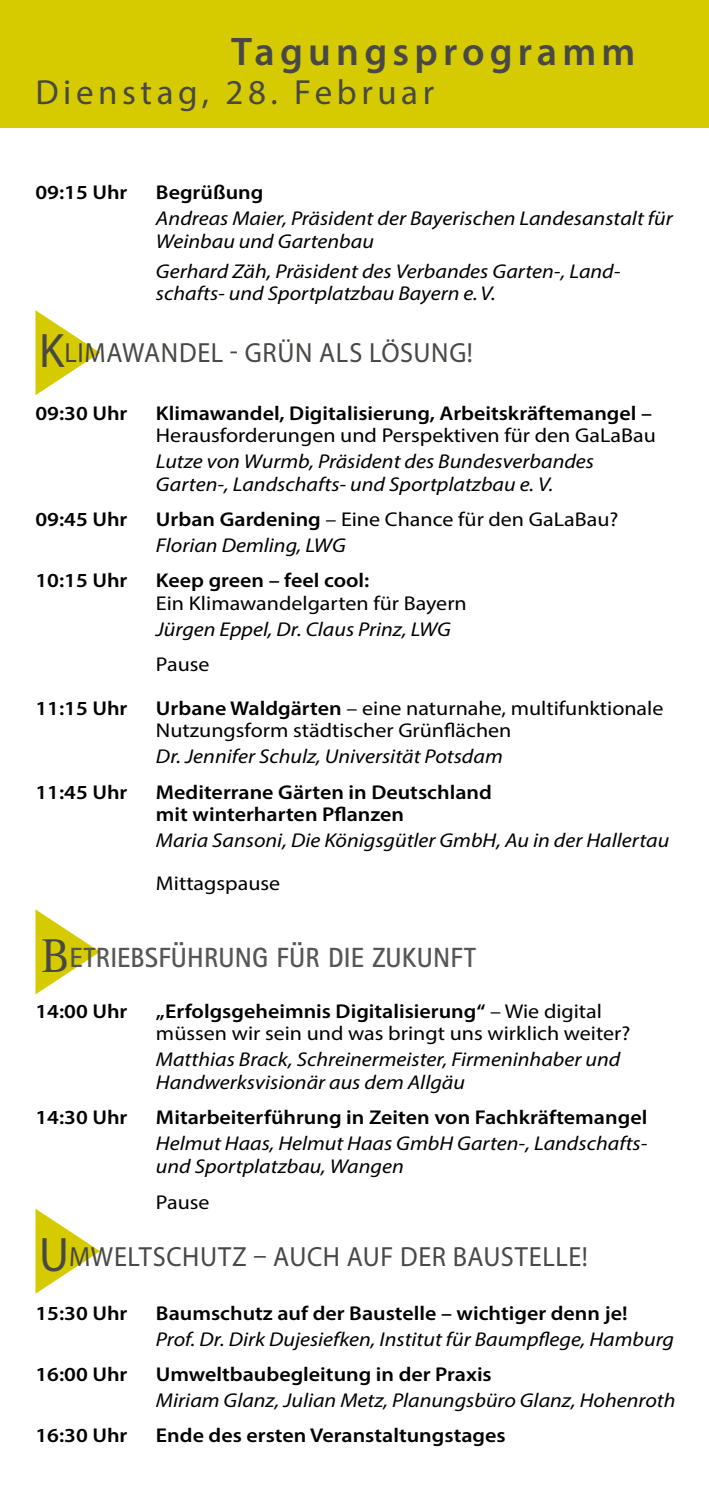
<style>
.page{position:relative;width:709px;height:1489px;background:#fff}
.page>*{position:absolute;margin:0;border:0;box-sizing:border-box;transform-origin:0 0}
.balken_1{font:600 40px "Myriad Pro";letter-spacing:.13em;color:#484847}
.balken_2{font:35px "Myriad Pro";letter-spacing:.13em;color:#484847}
.balken_innenseiten{font:27.75px "Myriad Pro";letter-spacing:.02em;color:#484847;scale:.95 1}
.balken_innenseiten-2{font:700 27.75px "Rotis Sans Serif";letter-spacing:.005em;color:#565655;scale:.95 1}
.referent{font:italic 20px/22.5px "Myriad Pro";color:#000;scale:1.1 1}
.titel{font:600 20px/22.5px "Myriad Pro";color:#000;scale:1.1 1}
.titel-2{font:20px/22.5px "Myriad Pro";color:#000;scale:1.1 1}
.pause{font:20px "Myriad Pro";color:#000;scale:1.1 1}
.s1{font-size:48.75px}
.s2{font-weight:400}
.s3{font-weight:600}
.s4{font-family:"Rotis Serif";font-weight:400;font-size:49px;color:#484847}
</style>
<div class="page">
<svg style="left:35px;top:909px;width:65px;height:85px"></svg>
<svg style="left:35px;top:1208px;width:65px;height:85px"></svg>
<svg style="left:35px;top:310px;width:65px;height:85px"></svg>
<div style="left:0;top:0;width:709px;height:128px;background:#d6cb00"></div>
<h1 class="balken_1" style="left:231px;top:27px;width:406px">Tagungsprogramm</h1>
<h2 class="balken_2" style="left:35px;top:71px;width:400px">Dienstag, 28. Februar</h2>
<p class="titel" style="left:35px;top:181px;width:85px">09:15 Uhr</p>
<p class="titel" style="left:156px;top:181px;width:99px">Begrüßung</p>
<p class="referent" style="left:156px;top:207px;width:471px">Andreas Maier, Präsident der Bayerischen Landesanstalt für<br>Weinbau und Gartenbau</p>
<p class="referent" style="left:156px;top:259px;width:424px">Gerhard Zäh, Präsident des Verbandes Garten-, Land&shy;schafts- und Sportplatzbau Bayern e.V.</p>
<h3 class="balken_innenseiten" style="left:39px;top:335px;width:458px"><span class="s1">K</span>LIMAWANDEL - GRÜN ALS LÖSUNG!</h3>
<p class="titel" style="left:35px;top:401px;width:85px">09:30 Uhr</p>
<p class="titel" style="left:156px;top:401px;width:456px">Klimawandel, Digitalisierung, Arbeitskräftemangel –<br><span class="s2">Herausforderungen und Perspektiven für den GaLaBau</span></p>
<p class="referent" style="left:156px;top:450px;width:400px">Lutze von Wurmb, Präsident des Bundesverbandes<br>Garten-, Landschafts- und Sportplatzbau e. V.</p>
<p class="titel" style="left:35px;top:507px;width:85px">09:45 Uhr</p>
<p class="titel-2" style="left:156px;top:507px;width:422px"><span class="s3">Urban Gardening</span> – Eine Chance für den GaLaBau?</p>
<p class="referent" style="left:156px;top:533px;width:174px">Florian Demling, LWG</p>
<p class="titel" style="left:35px;top:568px;width:85px">10:15 Uhr</p>
<p class="titel-2" style="left:156px;top:569px;width:284px"><span class="s3">Keep green – feel cool:<br></span>Ein Klimawandelgarten für Bayern</p>
<p class="referent" style="left:156px;top:617px;width:270px">Jürgen Eppel, Dr. Claus Prinz, LWG</p>
<p class="pause" style="left:156px;top:652px;width:50px">Pause</p>
<p class="titel" style="left:35px;top:696px;width:85px">11:15 Uhr</p>
<p class="titel-2" style="left:156px;top:696px;width:463px"><span class="s3">Urbane Waldgärten</span> – eine naturnahe, multifunktionale<br>Nutzungsform städtischer Grünflächen</p>
<p class="referent" style="left:156px;top:745px;width:317px">Dr. Jennifer Schulz, Universität Potsdam</p>
<p class="titel" style="left:35px;top:780px;width:85px">11:45 Uhr</p>
<p class="titel" style="left:156px;top:780px;width:307px">Mediterrane Gärten in Deutschland mit winterharten Pflanzen</p>
<p class="referent" style="left:156px;top:829px;width:468px">Maria Sansoni, Die Königsgütler GmbH, Au in der Hallertau</p>
<p class="pause" style="left:156px;top:870px;width:114px">Mittagspause</p>
<h3 class="balken_innenseiten-2" style="left:42px;top:940px;width:458px"><span class="s4">B</span>ETRIEBSFÜHRUNG FÜR DIE ZUKUNFT</h3>
<p class="titel" style="left:35px;top:999px;width:85px">14:00 Uhr</p>
<p class="titel-2" style="left:156px;top:999px;width:433px"><span class="s3">„Erfolgsgeheimnis Digitalisierung“</span> – Wie digital müssen wir sein und was bringt uns wirklich weiter?</p>
<p class="referent" style="left:156px;top:1047px;width:423px">Matthias Brack, Schreinermeister, Firmeninhaber und<br>Handwerksvisionär aus dem Allgäu</p>
<p class="titel" style="left:35px;top:1105px;width:85px">14:30 Uhr</p>
<p class="titel" style="left:156px;top:1105px;width:448px">Mitarbeiterführung in Zeiten von Fachkräftemangel</p>
<p class="referent" style="left:156px;top:1131px;width:448px">Helmut Haas, Helmut Haas GmbH Garten-, Landschafts&shy;und Sportplatzbau, Wangen</p>
<p class="pause" style="left:156px;top:1190px;width:50px">Pause</p>
<h3 class="balken_innenseiten" style="left:39px;top:1238px;width:579px"><span class="s1">U</span>MWELTSCHUTZ – AUCH AUF DER BAUSTELLE!</h3>
<p class="titel" style="left:35px;top:1300px;width:85px">15:30 Uhr</p>
<p class="titel" style="left:156px;top:1300px;width:430px">Baumschutz auf der Baustelle – wichtiger denn je!</p>
<p class="referent" style="left:156px;top:1327px;width:472px">Prof. Dr. Dirk Dujesiefken, Institut für Baumpflege, Hamburg</p>
<p class="titel" style="left:35px;top:1362px;width:85px">16:00 Uhr</p>
<p class="titel" style="left:156px;top:1362px;width:307px">Umweltbaubegleitung in der Praxis</p>
<p class="referent" style="left:156px;top:1388px;width:474px">Miriam Glanz, Julian Metz, Planungsbüro Glanz, Hohenroth</p>
<p class="titel" style="left:35px;top:1423px;width:85px">16:30 Uhr</p>
<p class="titel" style="left:156px;top:1423px;width:319px">Ende des ersten Veranstaltungstages</p>
</div>
